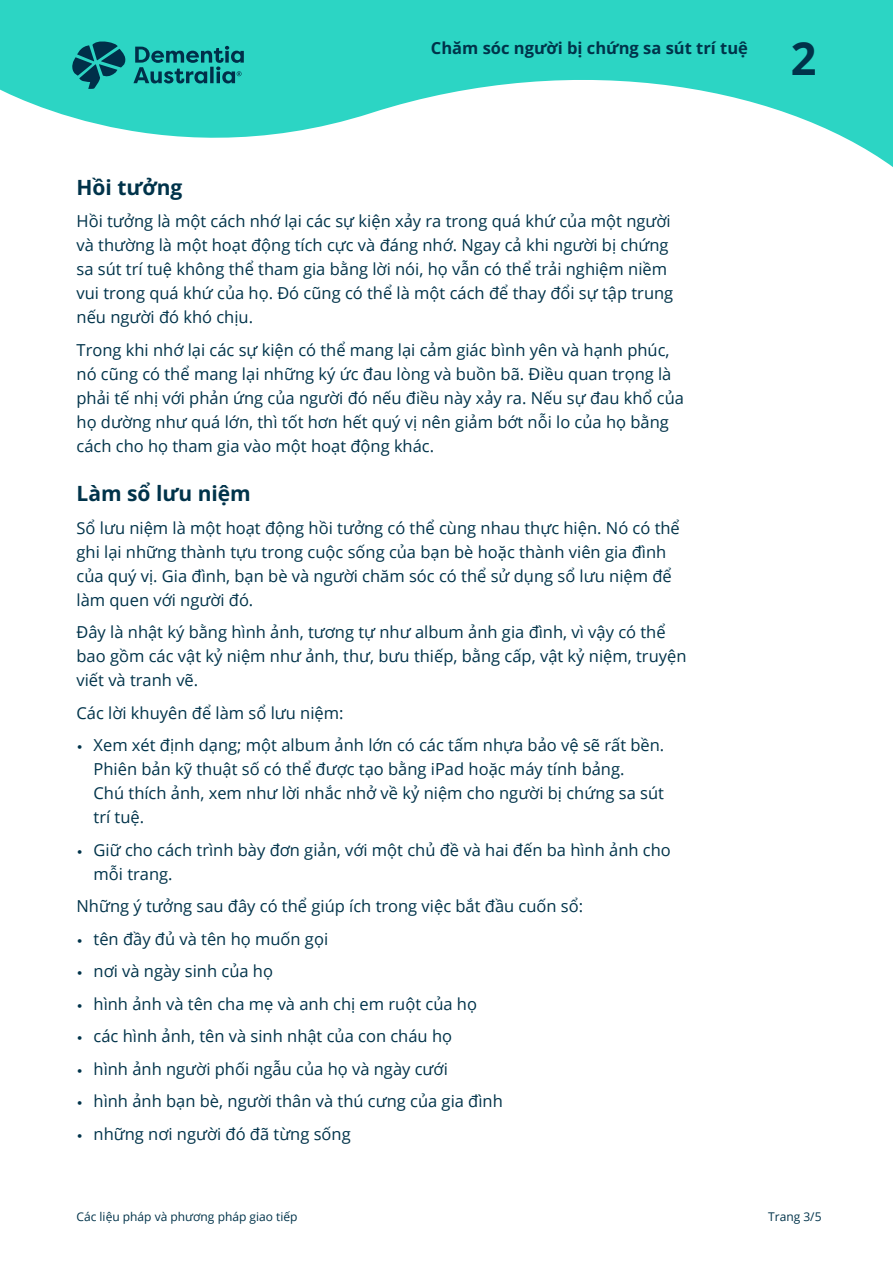
<style>
.page{position:relative;width:893px;height:1263px;background:#fff}
.page>*{position:absolute;margin:0;border:0;box-sizing:border-box;transform-origin:0 0}
.t1{font:700 45px "Open Sans";color:#00334a}
.t2{font:700 21px "Open Sans";color:#00334a}
.t3{font:16.5px/24px "Open Sans";color:#00334a}
.t4{font:700 16.5px "Open Sans";color:#00334a}
.t5{font:12px "Open Sans";color:#00334a}
.s1{font-family:"Filson Pro"}
</style>
<div class="page">
<svg style="left:0;top:0;width:893px;height:167px;fill:#2cd5c4"></svg>
<svg style="left:72px;top:41px;width:172px;height:48px;background:#1d9d9a"></svg>
<p class="t4" style="left:431px;top:37px;width:318px">Chăm sóc người bị chứng sa sút trí tuệ</p>
<h1 class="t1" style="left:791px;top:27px;width:27px">2</h1>
<p class="t2" style="left:77px;top:172px;width:107px">Hồi tưởng</p>
<p class="t3" style="left:77px;top:209px;width:598px">Hồi tưởng là một cách nhớ lại các sự kiện xảy ra trong quá khứ của một người và thường là một hoạt động tích cực và đáng nhớ. Ngay cả khi người bị chứng sa sút trí tuệ không thể tham gia bằng lời nói, họ vẫn có thể trải nghiệm niềm vui trong quá khứ của họ. Đó cũng có thể là một cách để thay đổi sự tập trung nếu người đó khó chịu.</p>
<p class="t3" style="left:77px;top:337px;width:609px">Trong khi nhớ lại các sự kiện có thể mang lại cảm giác bình yên và hạnh phúc, nó cũng có thể mang lại những ký ức đau lòng và buồn bã. Điều quan trọng là phải tế nhị với phản ứng của người đó nếu điều này xảy ra. Nếu sự đau khổ của họ dường như quá lớn, thì tốt hơn hết quý vị nên giảm bớt nỗi lo của họ bằng cách cho họ tham gia vào một hoạt động khác.</p>
<p class="t2" style="left:77px;top:479px;width:176px">Làm sổ lưu niệm</p>
<p class="t3" style="left:77px;top:515px;width:605px">Sổ lưu niệm là một hoạt động hồi tưởng có thể cùng nhau thực hiện. Nó có thể ghi lại những thành tựu trong cuộc sống của bạn bè hoặc thành viên gia đình của quý vị. Gia đình, bạn bè và người chăm sóc có thể sử dụng sổ lưu niệm để làm quen với người đó.</p>
<p class="t3" style="left:77px;top:620px;width:611px">Đây là nhật ký bằng hình ảnh, tương tự như album ảnh gia đình, vì vậy có thể bao gồm các vật kỷ niệm như ảnh, thư, bưu thiếp, bằng cấp, vật kỷ niệm, truyện viết và tranh vẽ.</p>
<p class="t3" style="left:77px;top:700px;width:268px">Các lời khuyên để làm sổ lưu niệm:</p>
<p class="t3" style="left:94px;top:733px;width:572px;text-indent:-17px"><span class="s1">•</span> Xem xét định dạng; một album ảnh lớn có các tấm nhựa bảo vệ sẽ rất bền.<br>Phiên bản kỹ thuật số có thể được tạo bằng iPad hoặc máy tính bảng.<br>Chú thích ảnh, xem như lời nhắc nhở về kỷ niệm cho người bị chứng sa sút trí tuệ.</p>
<p class="t3" style="left:94px;top:837px;width:579px;text-indent:-17px"><span class="s1">•</span> Giữ cho cách trình bày đơn giản, với một chủ đề và hai đến ba hình ảnh cho mỗi trang.</p>
<p class="t3" style="left:77px;top:894px;width:508px">Những ý tưởng sau đây có thể giúp ích trong việc bắt đầu cuốn sổ:</p>
<p class="t3" style="left:77px;top:926px;width:253px"><span class="s1">•</span> tên đầy đủ và tên họ muốn gọi</p>
<p class="t3" style="left:77px;top:959px;width:198px"><span class="s1">•</span> nơi và ngày sinh của họ</p>
<p class="t3" style="left:77px;top:991px;width:402px"><span class="s1">•</span> hình ảnh và tên cha mẹ và anh chị em ruột của họ</p>
<p class="t3" style="left:77px;top:1024px;width:377px"><span class="s1">•</span> các hình ảnh, tên và sinh nhật của con cháu họ</p>
<p class="t3" style="left:77px;top:1056px;width:373px"><span class="s1">•</span> hình ảnh người phối ngẫu của họ và ngày cưới</p>
<p class="t3" style="left:77px;top:1089px;width:428px"><span class="s1">•</span> hình ảnh bạn bè, người thân và thú cưng của gia đình</p>
<p class="t3" style="left:77px;top:1121px;width:276px"><span class="s1">•</span> những nơi người đó đã từng sống</p>
<p class="t5" style="left:77px;top:1209px;width:223px">Các liệu pháp và phương pháp giao tiếp</p>
<p class="t5" style="left:768px;top:1209px;width:55px">Trang 3/5</p>
</div>
